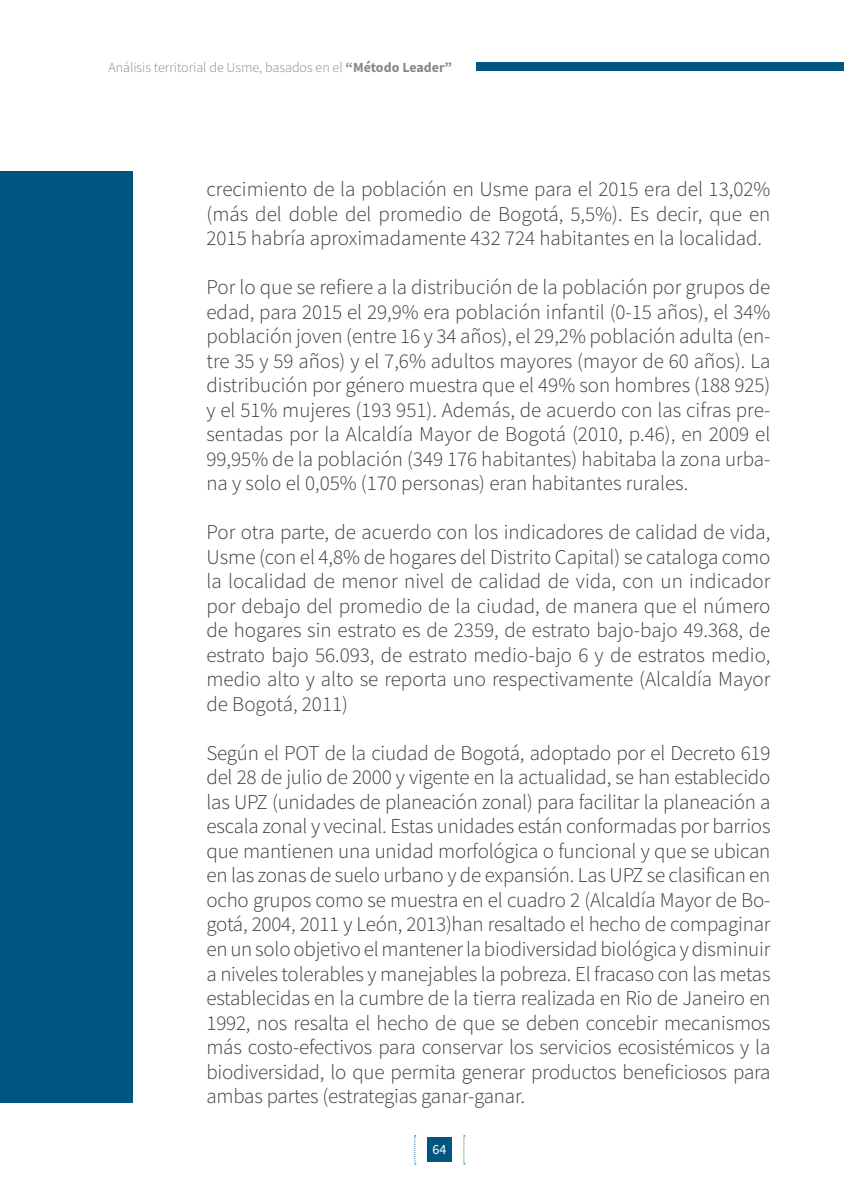
<style>
.page{position:relative;width:844px;height:1191px;background:#fff}
.page>*{position:absolute;margin:0;border:0;box-sizing:border-box;transform-origin:0 0}
.t1{font:300 21px/24.5px "Source Sans Pro";color:#3c3c3b;text-align:justify}
.t2{font:300 14px "Source Sans Pro";color:#878787}
.t3{font:14px "Source Sans Pro";color:#fff}
.s1{font-weight:700}
</style>
<div class="page">
<hr style="left:843px;top:172px;width:1px;height:931px;background:#005681">
<div style="left:0;top:172px;width:133px;height:931px;background:#005681"></div>
<div style="left:476px;top:63px;width:367px;height:8px;background:#005681"></div>
<svg style="left:414px;top:1135px;width:2px;height:29px"></svg>
<svg style="left:463px;top:1135px;width:2px;height:29px"></svg>
<div style="left:427px;top:1137px;width:24px;height:25px;background:#005681"></div>
<p class="t2" style="left:108px;top:59px;width:345px">Análisis territorial de Usme, basados en el <span class="s1">“Método Leader”</span></p>
<p class="t1" style="left:206px;top:177px;width:565px">crecimiento de la población en Usme para el 2015 era del 13,02% (más del doble del promedio de Bogotá, 5,5%). Es decir, que en 2015 habría aproximadamente 432 724 habitantes en la localidad.</p>
<p class="t1" style="left:206px;top:275px;width:565px">Por lo que se refiere a la distribución de la población por grupos de edad, para 2015 el 29,9% era población infantil (0-15 años), el 34% población joven (entre 16 y 34 años), el 29,2% población adulta (en&shy;tre 35 y 59 años) y el 7,6% adultos mayores (mayor de 60 años). La distribución por género muestra que el 49% son hombres (188 925) y el 51% mujeres (193 951). Además, de acuerdo con las cifras pre&shy;sentadas por la Alcaldía Mayor de Bogotá (2010, p.46), en 2009 el 99,95% de la población (349 176 habitantes) habitaba la zona urba&shy;na y solo el 0,05% (170 personas) eran habitantes rurales.</p>
<p class="t1" style="left:206px;top:520px;width:565px">Por otra parte, de acuerdo con los indicadores de calidad de vida, Usme (con el 4,8% de hogares del Distrito Capital) se cataloga como la localidad de menor nivel de calidad de vida, con un indicador por debajo del promedio de la ciudad, de manera que el número de hogares sin estrato es de 2359, de estrato bajo-bajo 49.368, de estrato bajo 56.093, de estrato medio-bajo 6 y de estratos medio, medio alto y alto se reporta uno respectivamente (Alcaldía Mayor de Bogotá, 2011)</p>
<p class="t1" style="left:206px;top:740px;width:565px">Según el POT de la ciudad de Bogotá, adoptado por el Decreto 619 del 28 de julio de 2000 y vigente en la actualidad, se han establecido las UPZ (unidades de planeación zonal) para facilitar la planeación a escala zonal y vecinal. Estas unidades están conformadas por barrios que mantienen una unidad morfológica o funcional y que se ubican en las zonas de suelo urbano y de expansión. Las UPZ se clasifican en ocho grupos como se muestra en el cuadro 2 (Alcaldía Mayor de Bo&shy;gotá, 2004, 2011 y León, 2013)han resaltado el hecho de compaginar en un solo objetivo el mantener la biodiversidad biológica y disminuir a niveles tolerables y manejables la pobreza. El fracaso con las metas establecidas en la cumbre de la tierra realizada en Rio de Janeiro en 1992, nos resalta el hecho de que se deben concebir mecanismos más costo-efectivos para conservar los servicios ecosistémicos y la biodiversidad, lo que permita generar productos beneficiosos para ambas partes (estrategias ganar-ganar.</p>
<p class="t3" style="left:432px;top:1140px;width:15px">64</p>
</div>
